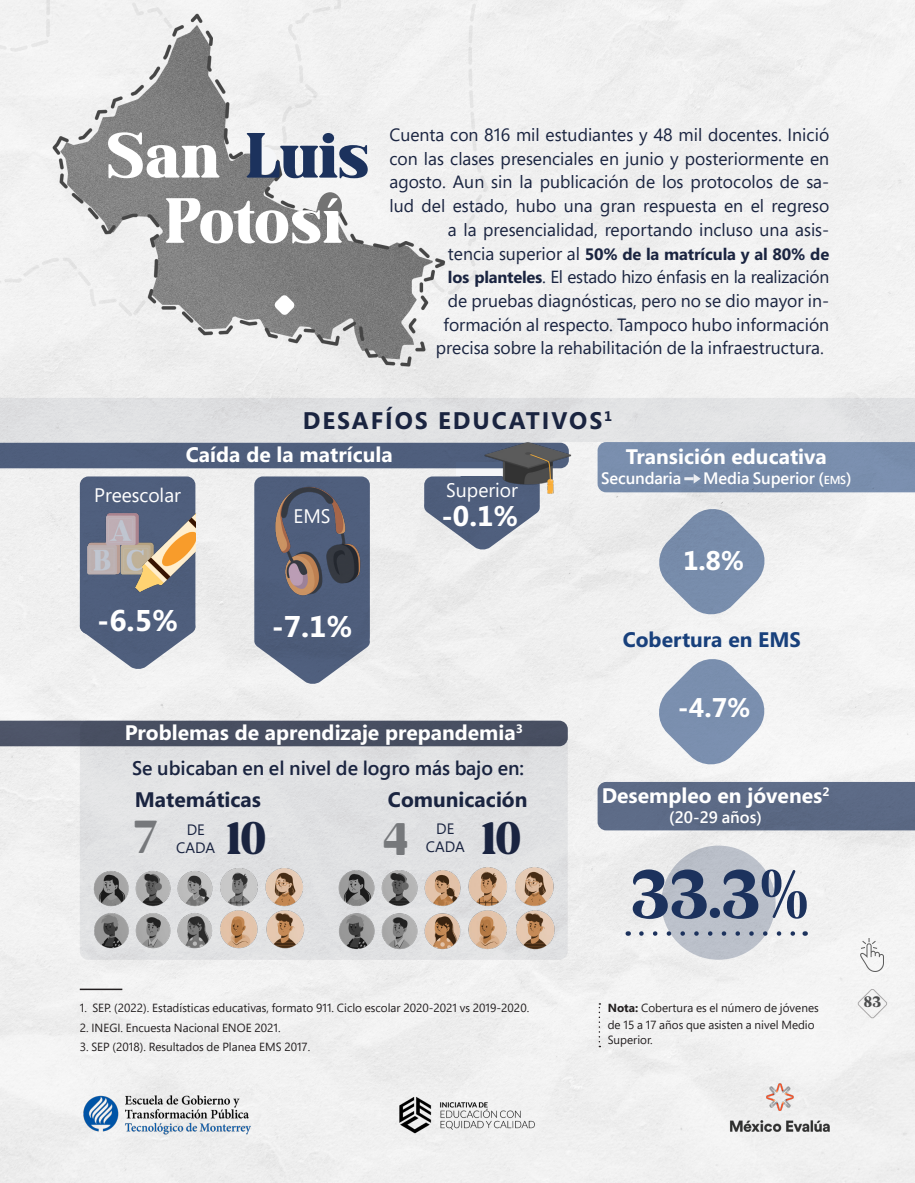
<style>
.page{position:relative;width:915px;height:1183px;background:#fff}
.page>*{position:absolute;margin:0;border:0;box-sizing:border-box;transform-origin:0 0}
.t1{font:67.5px "Merger";color:#1c325d}
.t2{font:63px "Merger";letter-spacing:-.01em;color:#1c325d}
.t3{font:63px "Merger";letter-spacing:-.015em;color:#fff}
.t4{font:45px "Merger";color:#1a2440}
.t5{font:45px "Merger";color:#76787b}
.t6{font:700 30px "Segoe";color:#fff}
.t7{font:700 28.5px "Segoe";color:#fff}
.t8{font:700 27px "Segoe";color:#fff}
.t9{font:700 24px "Segoe";letter-spacing:.08em;color:#1a2440}
.t10{font:700 21px "Segoe";color:#fff}
.t11{font:700 21px "Segoe";color:#1a2440}
.t12{font:700 21px "Segoe";color:#18407c}
.t13{font:600 19.65px "Segoe Pro";color:#1a2440}
.t14{font:19.5px "Segoe Pro";color:#fff}
.t15{font:17.7px/23.7px "Segoe Pro";color:#1a2440;text-align:right}
.t16{font:17.4px "Segoe Pro";letter-spacing:-.015em;color:#1a2440}
.t17{font:700 16.5px "Segoe";letter-spacing:-.01em;color:#1a2440}
.t18{font:600 16.5px "Segoe Pro";letter-spacing:-.01em;color:#fff}
.t19{font:15px "Segoe Pro";color:#1a2440}
.t20{font:15px "Merger";color:#4b4c4d}
.t21{font:11.7px/16.5px "Segoe Pro";color:#231f20}
.s1{color:#fff}
.s2{font-family:"Segoe Pro";font-weight:400;font-size:17.7px}
.s3{font-family:"Segoe";font-weight:700;font-size:16.5px}
.s4{font-size:17.7px}
.s5{font-size:11.55px}
.s6{font-family:"Segoe";font-weight:700}
</style>
<div class="page">
<img style="left:0;top:0;width:914px;height:1182px">
<div style="left:253px;top:147px;width:24px;height:28px;background:#f5f6f8;border-radius:50%"></div>
<div style="left:318px;top:192px;width:24px;height:28px;background:#737373;border-radius:50%"></div>
<svg style="left:856px;top:988px;width:31px;height:30px"></svg>
<img style="left:80px;top:1092px;width:174px;height:44px">
<img style="left:398px;top:1080px;width:138px;height:68px">
<img style="left:719px;top:1062px;width:110px;height:69px">
<svg style="left:274px;top:295px;width:20px;height:20px"></svg>
<div style="left:661px;top:845px;width:114px;height:114px;background:#bbc0ca;border-radius:50%"></div>
<div style="left:80px;top:720px;width:487px;height:239px;background:#e0e1e3;border-radius:9px"></div>
<div style="left:597px;top:781px;width:317px;height:49px;background:#5c6a85"></div>
<svg style="left:0;top:398px;width:914px;height:369px"></svg>
<img style="left:93px;top:866px;width:211px;height:83px">
<img style="left:338px;top:867px;width:218px;height:84px">
<hr style="left:80px;top:988px;width:42px;height:1px;background:#231f20">
<svg style="left:598px;top:1002px;width:2px;height:44px"></svg>
<svg style="left:641px;top:931px;width:156px;height:4px"></svg>
<img style="left:854px;top:938px;width:33px;height:32px">
<p class="t2" style="left:106px;top:108px;width:264px"><span class="s1">San</span> Luis</p>
<p class="t3" style="left:165px;top:173px;width:179px">Potosí</p>
<p class="t15" style="left:389px;top:122px;width:441px">Cuenta con 816 mil estudiantes y 48 mil docentes. Inició con las clases presenciales en junio y posteriormente en agosto. Aun sin la publicación de los protocolos de sa&shy;lud del estado, hubo una gran respuesta en el regreso a la presencialidad, reportando incluso una asis-</p>
<p class="t17" style="left:448px;top:242px;width:382px"><span class="s2">tencia superior al</span> 50% de la matrícula y al 80% de</p>
<p class="t16" style="left:448px;top:265px;width:382px"><span class="s3">los planteles</span><span class="s4">.</span> El estado hizo énfasis en la realización</p>
<p class="t15" style="left:436px;top:288px;width:395px">de pruebas diagnósticas, pero no se dio mayor in&shy;formación al respecto. Tampoco hubo información precisa sobre la rehabilitación de la infraestructura.</p>
<p class="t9" style="left:303px;top:403px;width:311px">DESAFÍOS EDUCATIVOS<sup>1</sup></p>
<p class="t10" style="left:186px;top:439px;width:208px">Caída de la matrícula</p>
<p class="t14" style="left:94px;top:482px;width:88px">Preescolar</p>
<p class="t14" style="left:446px;top:476px;width:73px">Superior</p>
<p class="t6" style="left:97px;top:599px;width:82px">-6.5%</p>
<p class="t14" style="left:293px;top:502px;width:39px">EMS</p>
<p class="t6" style="left:271px;top:604px;width:82px">-7.1%</p>
<p class="t7" style="left:441px;top:495px;width:78px">-0.1%</p>
<p class="t10" style="left:125px;top:717px;width:399px">Problemas de aprendizaje prepandemia<sup>3</sup></p>
<p class="t13" style="left:132px;top:754px;width:393px">Se ubicaban en el nivel de logro más bajo en:</p>
<p class="t11" style="left:135px;top:784px;width:128px">Matemáticas</p>
<p class="t11" style="left:388px;top:784px;width:141px">Comunicación</p>
<p class="t5" style="left:135px;top:803px;width:26px">7</p>
<p class="t5" style="left:383px;top:805px;width:27px">4</p>
<p class="t4" style="left:226px;top:804px;width:42px">10</p>
<p class="t19" style="left:187px;top:819px;width:20px">DE</p>
<p class="t19" style="left:176px;top:837px;width:40px">CADA</p>
<p class="t19" style="left:436px;top:817px;width:20px">DE</p>
<p class="t19" style="left:425px;top:835px;width:40px">CADA</p>
<p class="t4" style="left:481px;top:803px;width:42px">10</p>
<p class="t10" style="left:625px;top:442px;width:202px">Transición educativa</p>
<p class="t18" style="left:601px;top:467px;width:81px">Secundaria</p>
<p class="t18" style="left:703px;top:467px;width:150px">Media Superior (<span class="s5">EMS</span>)</p>
<p class="t8" style="left:683px;top:541px;width:62px">1.8%</p>
<p class="t12" style="left:622px;top:624px;width:179px">Cobertura en EMS</p>
<p class="t8" style="left:677px;top:688px;width:74px">-4.7%</p>
<p class="t10" style="left:601px;top:780px;width:229px">Desempleo en jóvenes<sup>2</sup></p>
<p class="t18" style="left:669px;top:805px;width:94px">(20-29 años)</p>
<p class="t1" style="left:630px;top:843px;width:179px">33.3%</p>
<p class="t21" style="left:80px;top:999px;width:451px">1. SEP. (2022). Estadísticas educativas, formato 911. Ciclo escolar 2020-2021 vs 2019-2020.</p>
<p class="t21" style="left:80px;top:1018px;width:202px">2. INEGI. Encuesta Nacional ENOE 2021.</p>
<p class="t21" style="left:80px;top:1038px;width:232px">3. SEP (2018). Resultados de Planea EMS 2017.</p>
<p class="t21" style="left:607px;top:999px;width:212px"><span class="s6">Nota:</span> Cobertura es el número de jóvenes de 15 a 17 años que asisten a nivel Medio</p>
<p class="t21" style="left:607px;top:1030px;width:46px">Superior.</p>
<p class="t20" style="left:863px;top:990px;width:19px">83</p>
</div>
